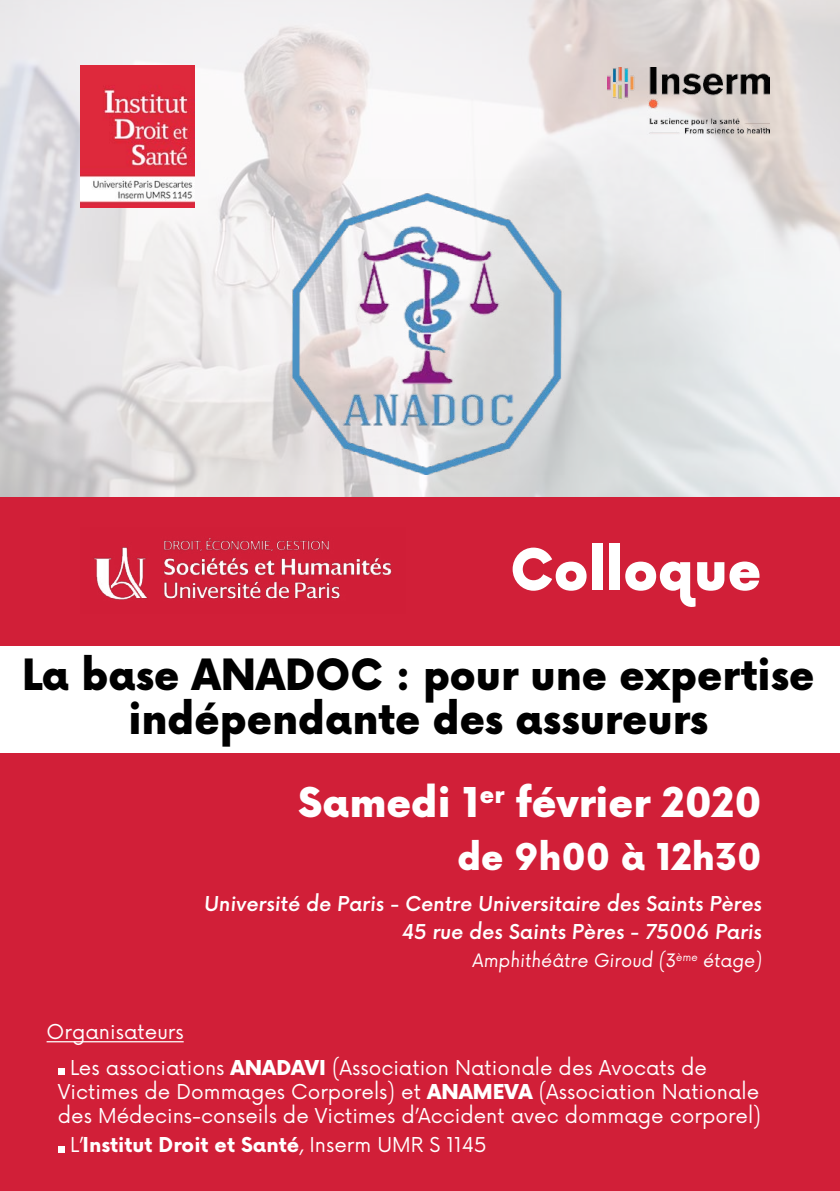
<style>
.page{position:relative;width:840px;height:1191px;background:#fff}
.page>*{position:absolute;margin:0;border:0;box-sizing:border-box;transform-origin:0 0}
.t1{font:900 56px "Now";color:#fff}
.t2{font:900 42px/44px "Now";color:#000;text-align:center}
.t3{font:900 40px "Now";color:#fff}
.t4{font:900 36px "Now";color:#fff}
.t5{font:20px/24px "Now";color:#fff}
.t6{font:500 20px/28px "Now";color:#fff;text-align:right}
.t7{font:700 20px "Now";color:#fff}
.t8{font:18px "Now";color:#fff}
.s1{font-weight:900}
.s2{font-weight:400}
</style>
<div class="page">
<img style="left:0;top:0;width:839px;height:497px">
<div style="left:0;top:497px;width:839px;height:694px;background:#d11f38"></div>
<hr style="left:47px;top:1041px;width:137px;height:1px;background:#fff">
<svg style="left:58px;top:1068px;width:6px;height:6px"></svg>
<svg style="left:58px;top:1146px;width:6px;height:6px"></svg>
<div style="left:0;top:646px;width:839px;height:107px;background:#fff"></div>
<img style="left:607px;top:68px;width:162px;height:67px">
<img style="left:81px;top:65px;width:113px;height:143px">
<img style="left:93px;top:538px;width:299px;height:62px">
<img style="left:290px;top:179px;width:274px;height:295px">
<p class="t1" style="left:510px;top:529px;width:252px">Colloque</p>
<p class="t2" style="left:22px;top:652px;width:793px">La base ANADOC : pour une expertise indépendante des assureurs</p>
<p class="t3" style="left:298px;top:773px;width:465px">Samedi 1<sup>er</sup> février 2020</p>
<p class="t4" style="left:457px;top:831px;width:305px">de 9h00 à 12h30</p>
<p class="t6" style="left:204px;top:888px;width:561px">Université de Paris - Centre Universitaire des Saints Pères<br>45 rue des Saints Pères - 75006 Paris</p>
<p class="t8" style="left:472px;top:946px;width:293px">Amphithéâtre Giroud (3<sup>ème</sup> étage)</p>
<p class="t5" style="left:47px;top:1018px;width:138px">Organisateurs</p>
<p class="t5" style="left:58px;top:1054px;width:704px;text-indent:12px">Les associations <span class="s1">ANADAVI</span> (Association Nationale des Avocats de<br>Victimes de Dommages Corporels) et <span class="s1">ANAMEVA</span> (Association Nationale des Médecins-conseils de Victimes d’Accident avec dommage corporel)</p>
<p class="t7" style="left:70px;top:1130px;width:418px"><span class="s2">L’</span>Institut Droit et Santé<span class="s2">, Inserm UMR S 1145</span></p>
</div>
